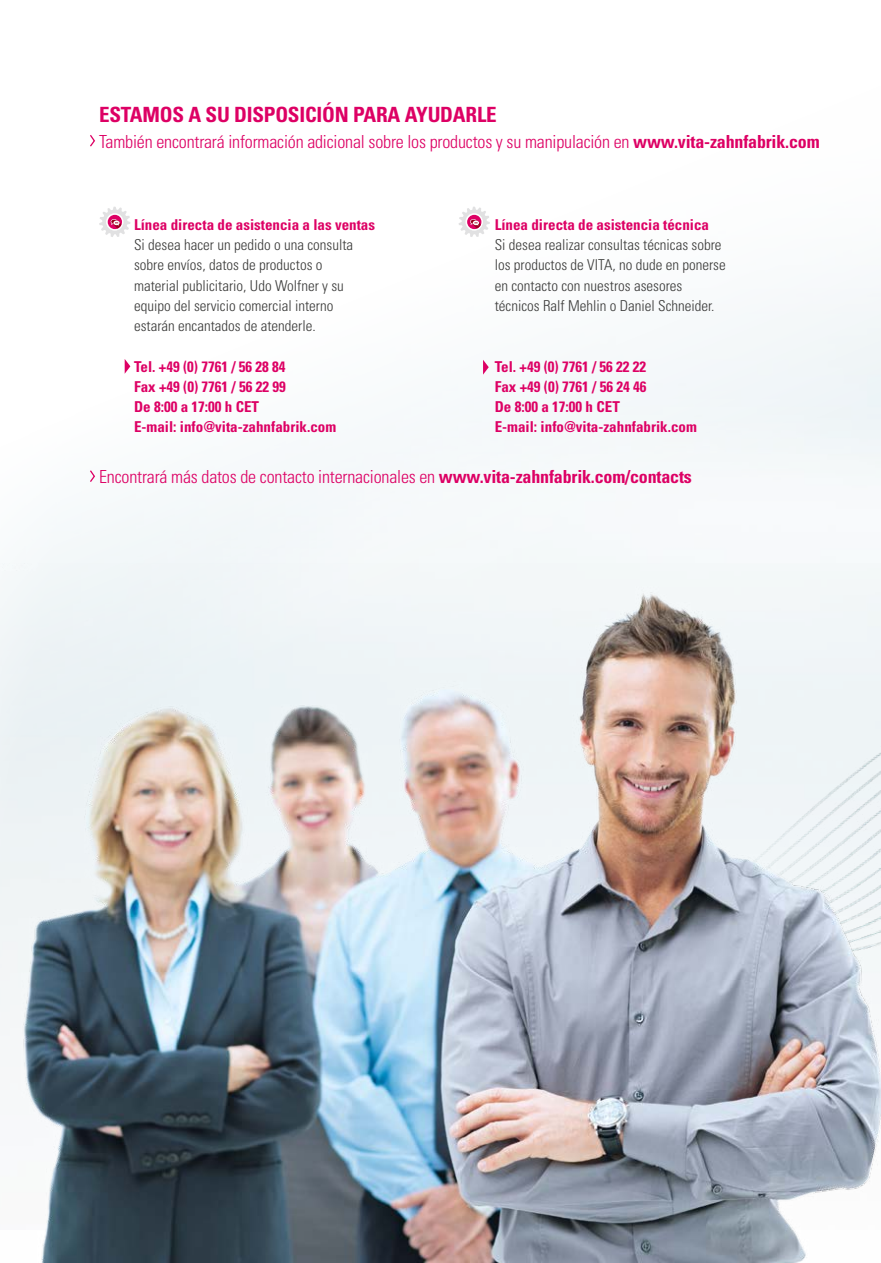
<style>
.page{position:relative;width:881px;height:1263px;background:#fff}
.page>*{position:absolute;margin:0;border:0;box-sizing:border-box;transform-origin:0 0}
.t1{font:700 condensed 21px "Univers LT Std";letter-spacing:-.01em;color:#dd0064}
.t2{font:300 condensed 18px "Univers LT Std";letter-spacing:-.01em;color:#dd0064}
.t3{font:300 condensed 15px/20.2px "Univers LT Std";color:#3b3b3a}
.t4{font:700 condensed 15px/20.2px "Univers LT Std";color:#dd0064}
.s1{font-weight:700}
</style>
<div class="page">
<img style="left:0;top:564px;width:880px;height:699px">
<svg style="left:99px;top:207px;width:31px;height:30px"></svg>
<svg style="left:458px;top:207px;width:31px;height:30px"></svg>
<svg style="left:90px;top:134px;width:6px;height:13px"></svg>
<svg style="left:89px;top:469px;width:7px;height:14px"></svg>
<svg style="left:125px;top:359px;width:5px;height:15px"></svg>
<svg style="left:483px;top:360px;width:5px;height:15px"></svg>
<h1 class="t1" style="left:99px;top:102px;width:399px">ESTAMOS A SU DISPOSICIÓN PARA AYUDARLE</h1>
<p class="t2" style="left:99px;top:130px;width:721px">También encontrará información adicional sobre los productos y su manipulación en <span class="s1">www.vita-zahnfabrik.com</span></p>
<p class="t4" style="left:134px;top:214px;width:242px">Línea directa de asistencia a las ventas</p>
<p class="t3" style="left:134px;top:235px;width:221px">Si desea hacer un pedido o una consulta sobre envíos, datos de productos o material publicitario, Udo Wolfner y su equipo del servicio comercial interno estarán encantados de atenderle.</p>
<p class="t4" style="left:134px;top:356px;width:203px">Tel. +49 (0) 7761 / 56 28 84<br>Fax +49 (0) 7761 / 56 22 99<br>De 8:00 a 17:00 h CET<br>E-mail: info@vita-zahnfabrik.com</p>
<p class="t4" style="left:494px;top:214px;width:216px">Línea directa de asistencia técnica</p>
<p class="t3" style="left:494px;top:235px;width:232px">Si desea realizar consultas técnicas sobre los productos de VITA, no dude en ponerse en contacto con nuestros asesores técnicos Ralf Mehlin o Daniel Schneider.</p>
<p class="t4" style="left:494px;top:356px;width:203px">Tel. +49 (0) 7761 / 56 22 22<br>Fax +49 (0) 7761 / 56 24 46<br>De 8:00 a 17:00 h CET<br>E-mail: info@vita-zahnfabrik.com</p>
<p class="t2" style="left:99px;top:466px;width:594px">Encontrará más datos de contacto internacionales en <span class="s1">www.vita-zahnfabrik.com/contacts</span></p>
</div>
